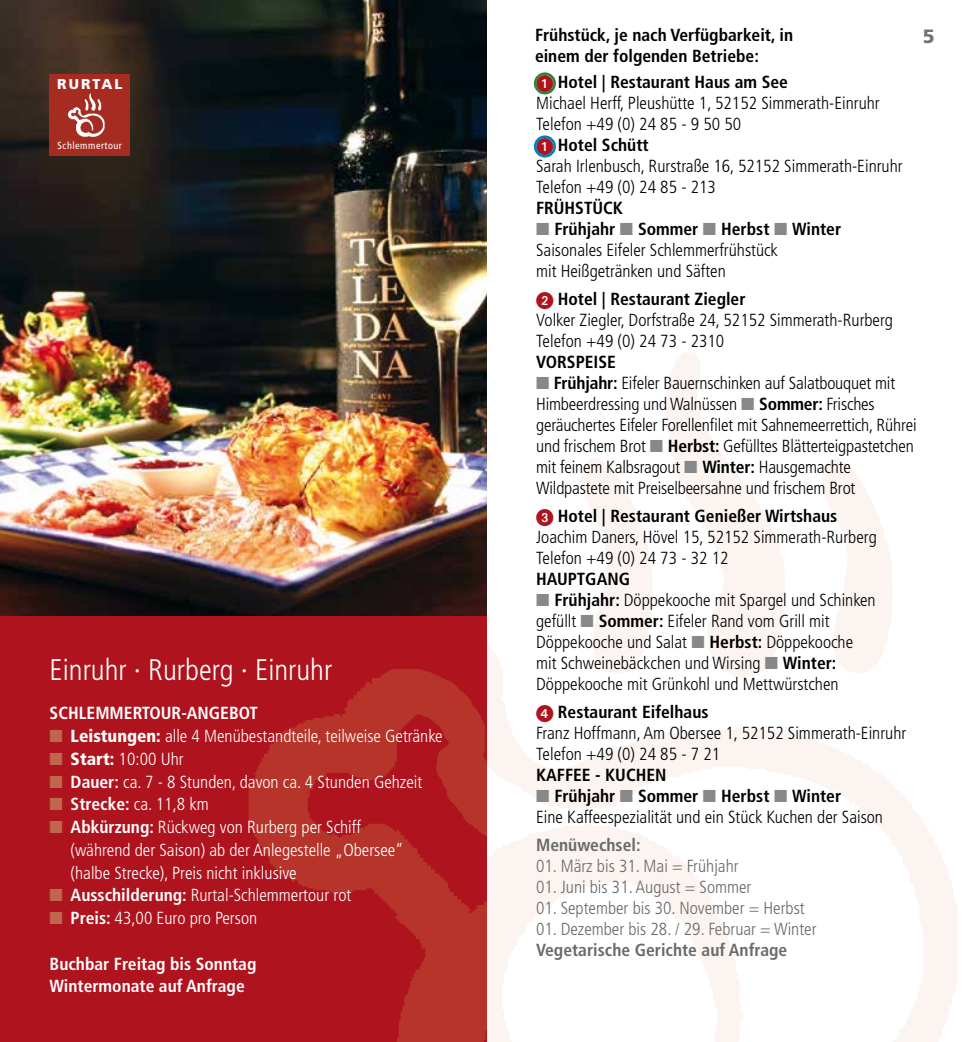
<style>
.page{position:relative;width:973px;height:1042px;background:#fff}
.page>*{position:absolute;margin:0;border:0;box-sizing:border-box;transform-origin:0 0}
.t1{font:300 condensed 29.75px "Frutiger LT Std";color:#fff}
.t2{font:900 19.25px "Frutiger LT Std";color:#707172}
.t3{font:300 condensed 17.5px/21px "Frutiger LT Std";color:#000}
.t4{font:300 condensed 17.5px/22.8px "Frutiger LT Std";color:#fff}
.t5{font:300 condensed 17.5px "Frutiger LT Std";color:#696a6b}
.t6{font:700 condensed 17.5px/21px "Frutiger LT Std";color:#000}
.t7{font:700 condensed 17.5px/22.8px "Frutiger LT Std";color:#fff}
.t8{font:700 condensed 17.5px "Frutiger LT Std";color:#696a6b}
.t9{font:900 14.17px "Frutiger LT Std";letter-spacing:.15em;color:#fff}
.t10{font:condensed 10.15px "Frutiger LT Std";letter-spacing:.05em;color:#fff}
.s1{color:#bf674c}
.s2{font-weight:900}
.s3{font-weight:700}
.s4{font-family:"European Pi One";font-weight:400;font-stretch:normal;color:#af131e}
.s5{color:#87888a}
</style>
<div class="page">
<img style="left:486px;top:270px;width:471px;height:772px">
<div style="left:0;top:0;width:486px;height:1042px;background:#af131e"></div>
<img style="left:193px;top:615px;width:293px;height:427px">
<img style="left:0;top:0;width:486px;height:615px">
<div style="left:50px;top:74px;width:80px;height:82px;background:#a62c21"></div>
<img style="left:68px;top:93px;width:37px;height:44px">
<div style="left:533px;top:72px;width:23px;height:22px;border:3px solid #318342;border-radius:50%"></div>
<div style="left:533px;top:135px;width:23px;height:23px;border:3px solid #0081c1;border-radius:50%"></div>
<p class="t9" style="left:57px;top:76px;width:67px">RURTAL</p>
<p class="t10" style="left:57px;top:139px;width:66px">Schlemmertour</p>
<h1 class="t1" style="left:50px;top:653px;width:284px">Einruhr · Rurberg · Einruhr</h1>
<p class="t7" style="left:50px;top:702px;width:209px">SCHLEMMERTOUR-ANGEBOT</p>
<p class="t4" style="left:50px;top:725px;width:394px"><span class="s1">■</span> <span class="s2">Leistungen:</span> alle 4 Menübestandteile, teilweise Getränke</p>
<p class="t4" style="left:50px;top:747px;width:135px"><span class="s1">■</span> <span class="s2">Start:</span> 10:00 Uhr</p>
<p class="t4" style="left:50px;top:770px;width:374px"><span class="s1">■</span> <span class="s3">Dauer:</span> ca. 7 - 8 Stunden, davon ca. 4 Stunden Gehzeit</p>
<p class="t4" style="left:50px;top:793px;width:161px"><span class="s1">■</span> <span class="s3">Strecke:</span> ca. 11,8 km</p>
<p class="t4" style="left:71px;top:816px;width:334px;text-indent:-21px"><span class="s1">■</span> <span class="s3">Abkürzung:</span> Rückweg von Rurberg per Schiff (während der Saison) ab der Anlegestelle „Obersee“ (halbe Strecke), Preis nicht inklusive</p>
<p class="t4" style="left:50px;top:884px;width:303px"><span class="s1">■</span> <span class="s3">Ausschilderung:</span> Rurtal-Schlemmertour rot</p>
<p class="t4" style="left:50px;top:907px;width:209px"><span class="s1">■</span> <span class="s3">Preis:</span> 43,00 Euro pro Person</p>
<p class="t7" style="left:50px;top:952px;width:208px">Buchbar Freitag bis Sonntag<br>Wintermonate auf Anfrage</p>
<p class="t6" style="left:535px;top:24px;width:259px">Frühstück, je nach Verfügbarkeit, in einem der folgenden Betriebe:</p>
<p class="t3" style="left:536px;top:71px;width:368px"><span class="s4">1</span> <span class="s3">Hotel | Restaurant Haus am See<br></span>Michael Herff, Pleushütte 1, 52152 Simmerath-Einruhr Telefon +49 (0) 24 85 - 9 50 50<br><span class="s4">1</span> <span class="s3">Hotel Schütt<br></span>Sarah Irlenbusch, Rurstraße 16, 52152 Simmerath-Einruhr Telefon +49 (0) 24 85 - 213</p>
<p class="t6" style="left:536px;top:197px;width:88px">FRÜHSTÜCK</p>
<p class="t3" style="left:536px;top:218px;width:306px"><span class="s5">■</span> <span class="s3">Frühjahr</span> <span class="s5">■</span> <span class="s3">Sommer</span> <span class="s5">■</span> <span class="s3">Herbst</span> <span class="s5">■</span> <span class="s3">Winter<br></span>Saisonales Eifeler Schlemmerfrühstück<br>mit Heißgetränken und Säften</p>
<p class="t3" style="left:536px;top:288px;width:358px"><span class="s4">2</span> <span class="s3">Hotel | Restaurant Ziegler<br></span>Volker Ziegler, Dorfstraße 24, 52152 Simmerath-Rurberg<br>Telefon +49 (0) 24 73 - 2310</p>
<p class="t6" style="left:536px;top:351px;width:81px">VORSPEISE</p>
<p class="t3" style="left:536px;top:372px;width:382px"><span class="s5">■</span> <span class="s3">Frühjahr:</span> Eifeler Bauernschinken auf Salatbouquet mit Himbeerdressing und Walnüssen <span class="s5">■</span> <span class="s3">Sommer:</span> Frisches geräuchertes Eifeler Forellenfilet mit Sahnemeerrettich, Rührei und frischem Brot <span class="s5">■</span> <span class="s3">Herbst:</span> Gefülltes Blätterteigpastetchen mit feinem Kalbsragout <span class="s5">■</span> <span class="s3">Winter:</span> Hausgemachte Wildpastete mit Preiselbeersahne und frischem Brot</p>
<p class="t3" style="left:536px;top:505px;width:342px"><span class="s4">3</span> <span class="s3">Hotel | Restaurant Genießer Wirtshaus<br></span>Joachim Daners, Hövel 15, 52152 Simmerath-Rurberg<br>Telefon +49 (0) 24 73 - 32 12</p>
<p class="t6" style="left:536px;top:568px;width:95px">HAUPTGANG</p>
<p class="t3" style="left:536px;top:589px;width:341px"><span class="s5">■</span> <span class="s3">Frühjahr:</span> Döppekooche mit Spargel und Schinken gefüllt <span class="s5">■</span> <span class="s3">Sommer:</span> Eifeler Rand vom Grill mit Döppekooche und Salat <span class="s5">■</span> <span class="s3">Herbst:</span> Döppekooche mit Schweinebäckchen und Wirsing <span class="s5">■</span> <span class="s3">Winter:<br></span>Döppekooche mit Grünkohl und Mettwürstchen</p>
<p class="t3" style="left:536px;top:701px;width:371px"><span class="s4">4</span> <span class="s3">Restaurant Eifelhaus<br></span>Franz Hoffmann, Am Obersee 1, 52152 Simmerath-Einruhr<br>Telefon +49 (0) 24 85 - 7 21</p>
<p class="t6" style="left:536px;top:764px;width:132px">KAFFEE - KUCHEN</p>
<p class="t3" style="left:536px;top:785px;width:348px"><span class="s5">■</span> <span class="s3">Frühjahr</span> <span class="s5">■</span> <span class="s3">Sommer</span> <span class="s5">■</span> <span class="s3">Herbst</span> <span class="s5">■</span> <span class="s3">Winter<br></span>Eine Kaffeespezialität und ein Stück Kuchen der Saison</p>
<p class="t8" style="left:536px;top:834px;width:106px">Menüwechsel:</p>
<p class="t5" style="left:536px;top:856px;width:204px">01. März bis 31. Mai = Frühjahr</p>
<p class="t5" style="left:536px;top:877px;width:217px">01. Juni bis 31. August = Sommer</p>
<p class="t5" style="left:536px;top:898px;width:270px">01. September bis 30. November = Herbst</p>
<p class="t5" style="left:536px;top:919px;width:282px">01. Dezember bis 28. / 29. Februar = Winter</p>
<p class="t8" style="left:536px;top:939px;width:253px">Vegetarische Gerichte auf Anfrage</p>
<p class="t2" style="left:922px;top:24px;width:13px">5</p>
</div>
